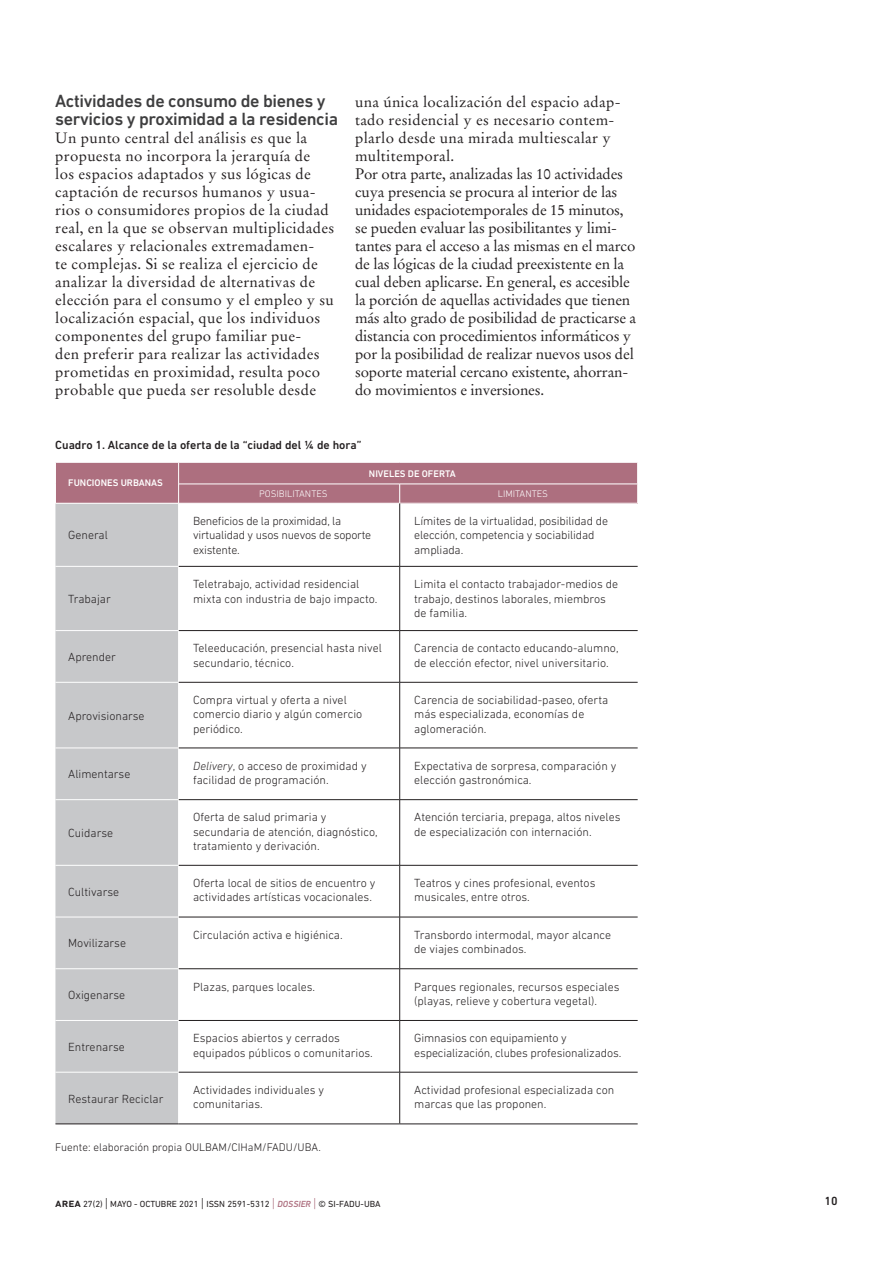
<style>
.page{position:relative;width:893px;height:1263px;background:#fff}
.page>*{position:absolute;margin:0;border:0;box-sizing:border-box;transform-origin:0 0}
._21__Subtitulo_2{font:500 18px/18px "DIN Next LT Pro";letter-spacing:-.02em;color:#3e3e3f}
._23__Texto_principal{font:15px/18px "Stempel Garamond LT Std";letter-spacing:.02em;color:#231f20}
._23__Texto_principal-2{font:15px/18px "Stempel Garamond LT Std";letter-spacing:-.01em;color:#231f20}
.t1{font:300 12px/14.4px "DIN Next LT Pro";color:#231f20}
.t2{font:300 12px/14.4px "DIN Next LT Pro";letter-spacing:-.02em;color:#231f20}
._30__Titulo_Grafico{font:500 12px "DIN Next LT Pro";color:#231f20}
._31__Fuente_Gráfico{font:300 11.25px "DIN Next LT Pro";color:#231f20}
.t3{font:500 9.75px "DIN Next LT Pro";color:#fff}
.t4{font:300 9.75px "DIN Next LT Pro";color:#fff}
.t5{font:9px "DIN Next LT Pro";color:#231f20}
.s1{font-style:italic}
.s2{font-weight:500;font-size:12px}
.s3{font-weight:300;font-size:13.5px}
.s4{font-weight:300;font-size:13.5px;color:#ad6f7f}
.s5{font-weight:500;font-style:italic;color:#ad6f7f}
</style>
<div class="page">
<div style="left:55px;top:504px;width:123px;height:619px;background:#c7c8ca"></div>
<svg style="left:55px;top:462px;width:583px;height:41px;background:#b17685"></svg>
<hr style="left:55px;top:566px;width:124px;height:1px;background:#fff">
<hr style="left:55px;top:630px;width:124px;height:1px;background:#fff">
<hr style="left:55px;top:682px;width:124px;height:1px;background:#fff">
<hr style="left:55px;top:748px;width:124px;height:1px;background:#fff">
<hr style="left:55px;top:799px;width:124px;height:1px;background:#fff">
<hr style="left:55px;top:865px;width:124px;height:1px;background:#fff">
<hr style="left:55px;top:917px;width:124px;height:1px;background:#fff">
<hr style="left:55px;top:968px;width:124px;height:1px;background:#fff">
<hr style="left:55px;top:1020px;width:124px;height:1px;background:#fff">
<hr style="left:55px;top:1072px;width:124px;height:1px;background:#fff">
<hr style="left:399px;top:503px;width:1px;height:63px;background:#231f20">
<hr style="left:179px;top:566px;width:221px;height:1px;background:#231f20">
<hr style="left:400px;top:566px;width:238px;height:1px;background:#231f20">
<hr style="left:399px;top:566px;width:1px;height:64px;background:#231f20">
<hr style="left:179px;top:630px;width:221px;height:1px;background:#231f20">
<hr style="left:400px;top:630px;width:238px;height:1px;background:#231f20">
<hr style="left:399px;top:631px;width:1px;height:51px;background:#231f20">
<hr style="left:179px;top:682px;width:221px;height:1px;background:#231f20">
<hr style="left:400px;top:682px;width:238px;height:1px;background:#231f20">
<hr style="left:399px;top:682px;width:1px;height:66px;background:#231f20">
<hr style="left:179px;top:748px;width:221px;height:1px;background:#231f20">
<hr style="left:400px;top:748px;width:238px;height:1px;background:#231f20">
<hr style="left:399px;top:748px;width:1px;height:51px;background:#231f20">
<hr style="left:179px;top:799px;width:221px;height:1px;background:#231f20">
<hr style="left:400px;top:799px;width:238px;height:1px;background:#231f20">
<hr style="left:399px;top:800px;width:1px;height:65px;background:#231f20">
<hr style="left:179px;top:865px;width:221px;height:1px;background:#231f20">
<hr style="left:400px;top:865px;width:238px;height:1px;background:#231f20">
<hr style="left:399px;top:865px;width:1px;height:52px;background:#231f20">
<hr style="left:179px;top:917px;width:221px;height:1px;background:#231f20">
<hr style="left:400px;top:917px;width:238px;height:1px;background:#231f20">
<hr style="left:399px;top:917px;width:1px;height:51px;background:#231f20">
<hr style="left:179px;top:968px;width:221px;height:1px;background:#231f20">
<hr style="left:400px;top:968px;width:238px;height:1px;background:#231f20">
<hr style="left:399px;top:969px;width:1px;height:51px;background:#231f20">
<hr style="left:179px;top:1020px;width:221px;height:1px;background:#231f20">
<hr style="left:400px;top:1020px;width:238px;height:1px;background:#231f20">
<hr style="left:399px;top:1021px;width:1px;height:51px;background:#231f20">
<hr style="left:179px;top:1072px;width:221px;height:1px;background:#231f20">
<hr style="left:400px;top:1072px;width:238px;height:1px;background:#231f20">
<hr style="left:399px;top:1072px;width:1px;height:51px;background:#231f20">
<hr style="left:55px;top:1123px;width:124px;height:1px;background:#231f20">
<hr style="left:179px;top:1123px;width:221px;height:1px;background:#231f20">
<hr style="left:400px;top:1123px;width:238px;height:1px;background:#231f20">
<p class="_21__Subtitulo_2" style="left:55px;top:92px;width:284px">Actividades de consumo de bienes y servicios y proximidad a la residencia</p>
<p class="_23__Texto_principal" style="left:55px;top:129px;width:280px">Un punto central del análisis es que la propuesta no incorpora la jerarquía de<br>los espacios adaptados y sus lógicas de captación de recursos humanos y usua&shy;rios o consumidores propios de la ciudad real, en la que se observan multiplicidades escalares y relacionales extremadamen-<br>te complejas. Si se realiza el ejercicio de analizar la diversidad de alternativas de elección para el consumo y el empleo y su localización espacial, que los individuos componentes del grupo familiar pue-<br>den preferir para realizar las actividades prometidas en proximidad, resulta poco probable que pueda ser resoluble desde</p>
<p class="_23__Texto_principal" style="left:355px;top:93px;width:267px">una única localización del espacio adap&shy;tado residencial y es necesario contem&shy;plarlo desde una mirada multiescalar y multitemporal.</p>
<p class="_23__Texto_principal-2" style="left:355px;top:165px;width:283px">Por otra parte, analizadas las 10 actividades cuya presencia se procura al interior de las unidades espaciotemporales de 15 minutos, se pueden evaluar las posibilitantes y limi&shy;tantes para el acceso a las mismas en el marco de las lógicas de la ciudad preexistente en la cual deben aplicarse. En general, es accesible la porción de aquellas actividades que tienen más alto grado de posibilidad de practicarse a distancia con procedimientos informáticos y por la posibilidad de realizar nuevos usos del soporte material cercano existente, ahorran&shy;do movimientos e inversiones.</p>
<p class="_30__Titulo_Grafico" style="left:55px;top:438px;width:308px">Cuadro 1. Alcance de la oferta de la “ciudad del ¼ de hora”</p>
<p class="t3" style="left:68px;top:477px;width:96px">FUNCIONES URBANAS</p>
<p class="t3" style="left:369px;top:468px;width:88px">NIVELES DE OFERTA</p>
<p class="t1" style="left:68px;top:528px;width:41px">General</p>
<p class="t1" style="left:68px;top:591px;width:44px">Trabajar</p>
<p class="t4" style="left:259px;top:488px;width:70px">POSIBILITANTES</p>
<p class="t4" style="left:498px;top:488px;width:52px">LIMITANTES</p>
<p class="t2" style="left:193px;top:514px;width:180px">Beneficios de la proximidad, la virtualidad y usos nuevos de soporte existente.</p>
<p class="t1" style="left:414px;top:514px;width:195px">Límites de la virtualidad, posibilidad de elección, competencia y sociabilidad ampliada.</p>
<p class="t1" style="left:193px;top:577px;width:186px">Teletrabajo, actividad residencial mixta con industria de bajo impacto.</p>
<p class="t1" style="left:414px;top:577px;width:205px">Limita el contacto trabajador-medios de trabajo, destinos laborales, miembros de familia.</p>
<p class="t1" style="left:68px;top:649px;width:49px">Aprender</p>
<p class="t1" style="left:193px;top:641px;width:190px">Teleeducación, presencial hasta nivel secundario, técnico.</p>
<p class="t1" style="left:414px;top:641px;width:206px">Carencia de contacto educando-alumno, de elección efector, nivel universitario.</p>
<p class="t1" style="left:68px;top:708px;width:78px">Aprovisionarse</p>
<p class="t1" style="left:193px;top:693px;width:171px">Compra virtual y oferta a nivel comercio diario y algún comercio periódico.</p>
<p class="t1" style="left:414px;top:693px;width:196px">Carencia de sociabilidad-paseo, oferta más especializada, economías de aglomeración.</p>
<p class="t1" style="left:68px;top:767px;width:64px">Alimentarse</p>
<p class="t1" style="left:193px;top:758px;width:175px"><span class="s1">Delivery</span>, o acceso de proximidad y facilidad de programación.</p>
<p class="t1" style="left:414px;top:758px;width:204px">Expectativa de sorpresa, comparación y elección gastronómica.</p>
<p class="t1" style="left:68px;top:825px;width:46px">Cuidarse</p>
<p class="t1" style="left:193px;top:810px;width:186px">Oferta de salud primaria y secundaria de atención, diagnóstico, tratamiento y derivación.</p>
<p class="t1" style="left:414px;top:810px;width:208px">Atención terciaria, prepaga, altos niveles de especialización con internación.</p>
<p class="t1" style="left:68px;top:884px;width:52px">Cultivarse</p>
<p class="t1" style="left:193px;top:876px;width:184px">Oferta local de sitios de encuentro y actividades artísticas vocacionales.</p>
<p class="t1" style="left:414px;top:876px;width:183px">Teatros y cines profesional, eventos musicales, entre otros.</p>
<p class="t1" style="left:68px;top:936px;width:59px">Movilizarse</p>
<p class="t1" style="left:193px;top:927px;width:151px">Circulación activa e higiénica.</p>
<p class="t1" style="left:414px;top:927px;width:198px">Transbordo intermodal, mayor alcance de viajes combinados.</p>
<p class="t1" style="left:68px;top:988px;width:59px">Oxigenarse</p>
<p class="t1" style="left:193px;top:979px;width:124px">Plazas, parques locales.</p>
<p class="t1" style="left:414px;top:979px;width:207px">Parques regionales, recursos especiales (playas, relieve y cobertura vegetal).</p>
<p class="t1" style="left:68px;top:1039px;width:58px">Entrenarse</p>
<p class="t1" style="left:193px;top:1031px;width:181px">Espacios abiertos y cerrados equipados públicos o comunitarios.</p>
<p class="t1" style="left:414px;top:1031px;width:209px">Gimnasios con equipamiento y especialización, clubes profesionalizados.</p>
<p class="t1" style="left:68px;top:1091px;width:97px">Restaurar Reciclar</p>
<p class="t1" style="left:193px;top:1082px;width:132px">Actividades individuales y comunitarias.</p>
<p class="t1" style="left:414px;top:1082px;width:202px">Actividad profesional especializada con marcas que las proponen.</p>
<p class="_31__Fuente_Gráfico" style="left:55px;top:1140px;width:267px">Fuente: elaboración propia OULBAM/CIHaM/FADU/UBA.</p>
<p class="t5" style="left:55px;top:1198px;width:327px"><span class="s2">area</span> 27(2) <span class="s3">|</span> MAYO - OCTUBRE 2021 <span class="s3">|</span> ISSN 2591-5312 <span class="s4">|</span> <span class="s5">DOSSIER</span> <span class="s4">|</span> © SI-FADU-UBA</p>
<p class="_30__Titulo_Grafico" style="left:824px;top:1194px;width:15px">10</p>
</div>
